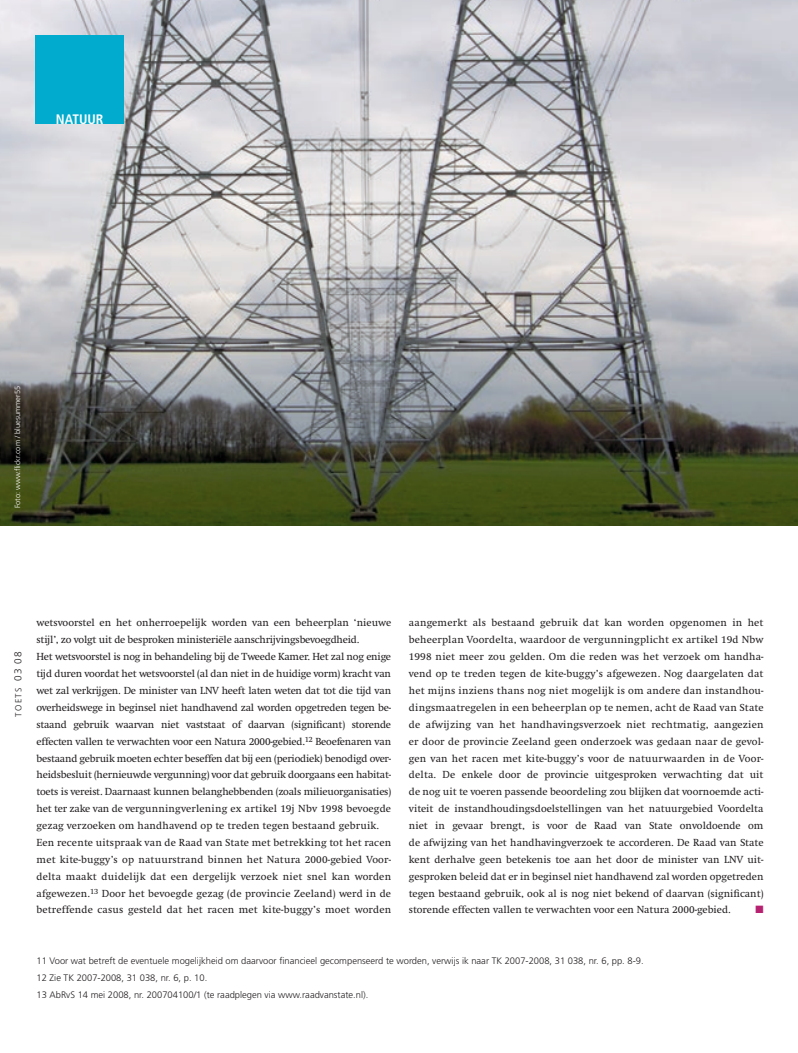
<style>
.page{position:relative;width:798px;height:1053px;background:#fff}
.page>*{position:absolute;margin:0;border:0;box-sizing:border-box;transform-origin:0 0}
._00_rubriek{font:700 condensed 13.75px "Frutiger";color:#fff}
.Standaard{font:10.62px/16.9px "Swift";color:#231f20;text-align:justify}
.Standaard-2{font:10.62px/16.9px "Swift";letter-spacing:-.02em;color:#231f20}
._06_broodtekst{font:10.62px "Zapf Dingbats ITC";color:#b62270}
._06_bijschrift{font:300 9.38px "Frutiger";color:#231f20}
.t1{font:300 8.75px "Frutiger";letter-spacing:.14em;color:#231f20}
._06_bijschrift-2{font:300 7.5px "Frutiger";color:#fff}
.s1{font-size:10px}
</style>
<div class="page">
<img style="left:0;top:0;width:797px;height:525px">
<div style="left:35px;top:35px;width:89px;height:89px;background:#00abcd"></div>
<p class="_00_rubriek" style="left:56px;top:111px;width:49px">NATUUR</p>
<p class="_06_bijschrift-2" style="left:13px;top:508px;width:124px;rotate:-90deg">Foto: www.flickr.com / bluesummer55</p>
<p class="t1" style="left:13px;top:716px;width:67px;rotate:-90deg">TOETS <span class="s1">03 08</span></p>
<p class="Standaard-2" style="left:36px;top:614px;width:356px">wetsvoorstel en het onherroepelijk worden van een beheerplan ‘nieuwe stijl’, zo volgt uit de besproken ministeriële aanschrijvingsbevoegdheid.</p>
<p class="Standaard" style="left:36px;top:648px;width:356px">Het wetsvoorstel is nog in behandeling bij de Tweede Kamer. Het zal nog enige tijd duren voordat het wetsvoorstel (al dan niet in de huidige vorm) kracht van wet zal verkrijgen. De minister van LNV heeft laten weten dat tot die tijd van overheidswege in beginsel niet handhavend zal worden opgetreden tegen be&shy;staand gebruik waarvan niet vaststaat of daarvan (significant) storende effecten vallen te verwachten voor een Natura 2000-gebied.<sup>12</sup> Beoefenaren van bestaand gebruik moeten echter beseffen dat bij een (periodiek) benodigd over&shy;heidsbesluit (hernieuwde vergunning) voor dat gebruik doorgaans een habitat&shy;toets is vereist. Daarnaast kunnen belanghebbenden (zoals milieuorganisaties) het ter zake van de vergunningverlening ex artikel 19j Nbv 1998 bevoegde gezag verzoeken om handhavend op te treden tegen bestaand gebruik.</p>
<p class="Standaard" style="left:36px;top:834px;width:356px">Een recente uitspraak van de Raad van State met betrekking tot het racen met kite-buggy’s op natuurstrand binnen het Natura 2000-gebied Voor&shy;delta maakt duidelijk dat een dergelijk verzoek niet snel kan worden afgewezen.<sup>13</sup> Door het bevoegde gezag (de provincie Zeeland) werd in de betreffende casus gesteld dat het racen met kite-buggy’s moet worden</p>
<p class="Standaard" style="left:409px;top:614px;width:356px">aangemerkt als bestaand gebruik dat kan worden opgenomen in het beheerplan Voordelta, waardoor de vergunningplicht ex artikel 19d Nbw 1998 niet meer zou gelden. Om die reden was het verzoek om handha&shy;vend op te treden tegen de kite-buggy’s afgewezen. Nog daargelaten dat het mijns inziens thans nog niet mogelijk is om andere dan instandhou&shy;dingsmaatregelen in een beheerplan op te nemen, acht de Raad van State de afwijzing van het handhavingsverzoek niet rechtmatig, aangezien er door de provincie Zeeland geen onderzoek was gedaan naar de gevol&shy;gen van het racen met kite-buggy’s voor de natuurwaarden in de Voor&shy;delta. De enkele door de provincie uitgesproken verwachting dat uit de nog uit te voeren passende beoordeling zou blijken dat voornoemde acti&shy;viteit de instandhoudingsdoelstellingen van het natuurgebied Voordelta niet in gevaar brengt, is voor de Raad van State onvoldoende om de afwijzing van het handhavingverzoek te accorderen. De Raad van State kent derhalve geen betekenis toe aan het door de minister van LNV uit&shy;gesproken beleid dat er in beginsel niet handhavend zal worden opgetreden tegen bestaand gebruik, ook al is nog niet bekend of daarvan (significant) storende effecten vallen te verwachten voor een Natura 2000-gebied.</p>
<p class="_06_broodtekst" style="left:755px;top:904px;width:10px">■</p>
<p class="_06_bijschrift" style="left:36px;top:955px;width:608px">11 Voor wat betreft de eventuele mogelijkheid om daarvoor financieel gecompenseerd te worden, verwijs ik naar TK 2007-2008, 31 038, nr. 6, pp. 8-9.</p>
<p class="_06_bijschrift" style="left:36px;top:972px;width:172px">12 Zie TK 2007-2008, 31 038, nr. 6, p. 10.</p>
<p class="_06_bijschrift" style="left:36px;top:989px;width:333px">13 AbRvS 14 mei 2008, nr. 200704100/1 (te raadplegen via www.raadvanstate.nl).</p>
</div>
